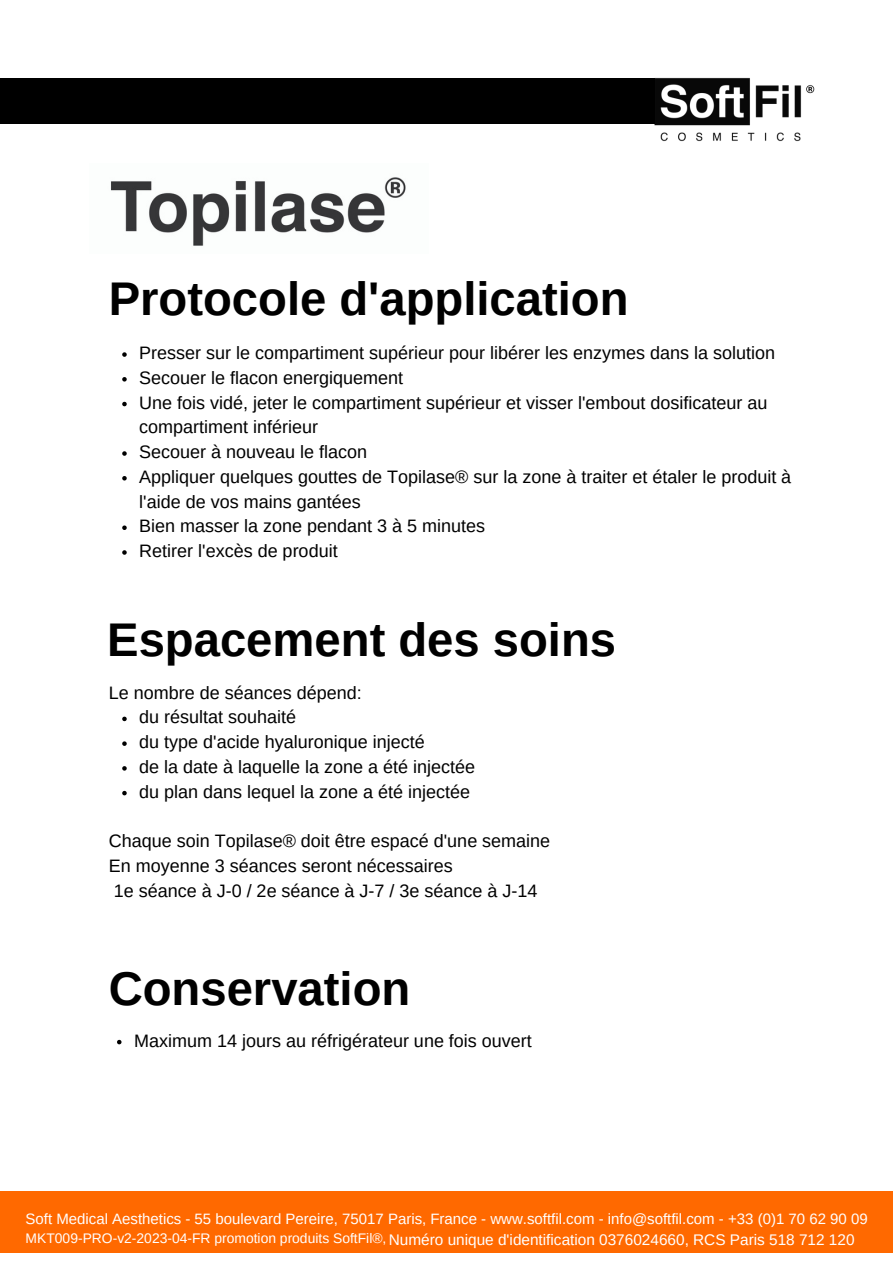
<style>
.page{position:relative;width:893px;height:1264px;background:#fff}
.page>*{position:absolute;margin:0;border:0;box-sizing:border-box;transform-origin:0 0}
.t1{font:700 47.25px "Arimo";color:#000}
.t2{font:18px/24.8px "Arimo";color:#000}
.t3{font:15.3px "Arimo";color:#fff}
.t4{font:15px "Arimo";color:#fff}
.t5{font:13.8px "Arimo";color:#fff}
.s1{font-size:13.8px}
</style>
<div class="page">
<img style="left:572px;top:77px;width:243px;height:65px">
<img style="left:110px;top:177px;width:296px;height:69px">
<svg style="left:117px;top:1039px;width:4px;height:5px"></svg>
<svg style="left:122px;top:352px;width:5px;height:5px"></svg>
<svg style="left:122px;top:377px;width:5px;height:4px"></svg>
<svg style="left:122px;top:402px;width:5px;height:4px"></svg>
<svg style="left:122px;top:451px;width:5px;height:5px"></svg>
<svg style="left:122px;top:476px;width:5px;height:4px"></svg>
<svg style="left:122px;top:525px;width:5px;height:5px"></svg>
<svg style="left:122px;top:550px;width:5px;height:4px"></svg>
<svg style="left:122px;top:716px;width:5px;height:5px"></svg>
<svg style="left:122px;top:741px;width:5px;height:5px"></svg>
<svg style="left:122px;top:766px;width:5px;height:4px"></svg>
<svg style="left:122px;top:790px;width:5px;height:5px"></svg>
<div style="left:0;top:78px;width:654px;height:45px;background:#000"></div>
<div style="left:0;top:1191px;width:892px;height:62px;background:#ff6900"></div>
<h1 class="t1" style="left:109px;top:272px;width:521px">Protocole d'application</h1>
<p class="t2" style="left:139px;top:340px;width:653px">Presser sur le compartiment supérieur pour libérer les enzymes dans la solution Secouer le flacon energiquement<br>Une fois vidé, jeter le compartiment supérieur et visser l'embout dosificateur au compartiment inférieur<br>Secouer à nouveau le flacon<br>Appliquer quelques gouttes de Topilase® sur la zone à traiter et étaler le produit à l'aide de vos mains gantées<br>Bien masser la zone pendant 3 à 5 minutes<br>Retirer l'excès de produit</p>
<h1 class="t1" style="left:107px;top:613px;width:510px">Espacement des soins</h1>
<p class="t2" style="left:109px;top:680px;width:254px">Le nombre de séances dépend:</p>
<p class="t2" style="left:139px;top:704px;width:337px">du résultat souhaité<br>du type d'acide hyaluronique injecté<br>de la date à laquelle la zone a été injectée du plan dans lequel la zone a été injectée</p>
<p class="t2" style="left:109px;top:828px;width:443px">Chaque soin Topilase® doit être espacé d'une semaine<br>En moyenne 3 séances seront nécessaires<br>1e séance à J-0 / 2e séance à J-7 / 3e séance à J-14</p>
<h1 class="t1" style="left:109px;top:962px;width:303px">Conservation</h1>
<p class="t2" style="left:134px;top:1027px;width:399px">Maximum 14 jours au réfrigérateur une fois ouvert</p>
<p class="t4" style="left:26px;top:1210px;width:843px">Soft Medical Aesthetics - 55 boulevard Pereire, 75017 Paris, France - www.softfil.com - info@softfil.com - +33 (0)1 70 62 90 09</p>
<p class="t3" style="left:26px;top:1230px;width:830px"><span class="s1">MKT009-PRO-v2-2023-04-FR promotion produits SoftFil®,</span> Numéro unique d'identification 0376024660, RCS Paris 518 712 120</p>
<p class="t5" style="left:124px;top:1230px;width:9px">1</p>
<p class="t5" style="left:160px;top:1230px;width:29px">1 11</p>
<p class="t3" style="left:388px;top:1238px;width:467px">Numéro unique d'identification 0376024660, RCS Paris 518 712 120</p>
</div>
